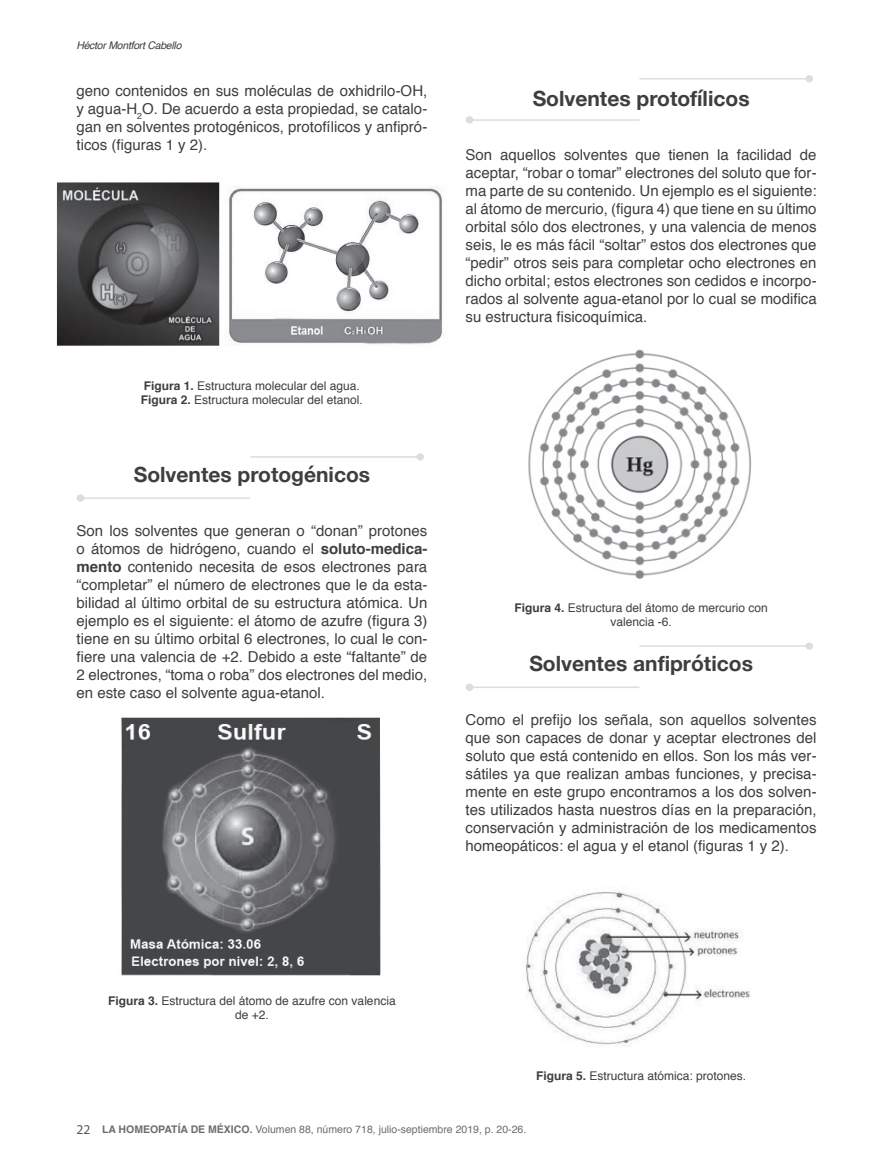
<style>
.page{position:relative;width:893px;height:1170px;background:#fff}
.page>*{position:absolute;margin:0;border:0;box-sizing:border-box;transform-origin:0 0}
.t1{font:700 21px "Helvetica Neue";color:#3e3e3f}
.t2{font:15px/18px "Helvetica";color:#3e3e3f;text-align:justify}
.t3{font:12px/14.4px "Helvetica";color:#3e3e3f;text-align:center}
.t4{font:10.5px "Helvetica";color:#6c6d70}
.t5{font:italic 10.5px "Helvetica";letter-spacing:-.025em;color:#3e3e3f}
.s1{font-weight:700}
.s2{font-family:"Myriad Pro";font-size:13.5px;color:#57585a}
</style>
<div class="page">
<img style="left:56px;top:182px;width:386px;height:164px">
<div style="left:77px;top:494px;width:7px;height:7px;background:#dcdddf;border-radius:50%"></div>
<hr style="left:80px;top:497px;width:170px;height:2px;background:#dcdddf">
<div style="left:416px;top:453px;width:8px;height:7px;background:#dcdddf;border-radius:50%"></div>
<hr style="left:250px;top:456px;width:170px;height:1px;background:#dcdddf">
<div style="left:466px;top:116px;width:7px;height:8px;background:#dcdddf;border-radius:50%"></div>
<hr style="left:470px;top:119px;width:169px;height:2px;background:#dcdddf">
<div style="left:805px;top:75px;width:8px;height:7px;background:#dcdddf;border-radius:50%"></div>
<hr style="left:639px;top:78px;width:170px;height:2px;background:#dcdddf">
<div style="left:466px;top:683px;width:7px;height:8px;background:#dcdddf;border-radius:50%"></div>
<hr style="left:470px;top:686px;width:169px;height:2px;background:#dcdddf">
<div style="left:805px;top:642px;width:8px;height:7px;background:#dcdddf;border-radius:50%"></div>
<hr style="left:639px;top:645px;width:170px;height:1px;background:#dcdddf">
<img style="left:528px;top:349px;width:223px;height:230px">
<img style="left:526px;top:891px;width:224px;height:156px">
<img style="left:121px;top:717px;width:260px;height:259px">
<p class="t5" style="left:76px;top:37px;width:107px">Héctor Montfort Cabello</p>
<p class="t2" style="left:77px;top:82px;width:352px">geno contenidos en sus moléculas de oxhidrilo-OH, y agua-H<sub>2</sub>O. De acuerdo a esta propiedad, se catalo&shy;gan en solventes protogénicos, protofílicos y anfipró&shy;ticos (figuras 1 y 2).</p>
<p class="t3" style="left:144px;top:379px;width:218px"><span class="s1">Figura 1.</span> Estructura molecular del agua.</p>
<p class="t3" style="left:141px;top:393px;width:224px"><span class="s1">Figura 2.</span> Estructura molecular del etanol.</p>
<p class="t1" style="left:134px;top:458px;width:238px">Solventes protogénicos</p>
<p class="t2" style="left:77px;top:522px;width:352px">Son los solventes que generan o “donan” protones o átomos de hidrógeno, cuando el <span class="s1">soluto-medica&shy;mento</span> contenido necesita de esos electrones para “completar” el número de electrones que le da esta&shy;bilidad al último orbital de su estructura atómica. Un ejemplo es el siguiente: el átomo de azufre (figura 3) tiene en su último orbital 6 electrones, lo cual le con&shy;fiere una valencia de +2. Debido a este “faltante” de 2 electrones, “toma o roba” dos electrones del medio, en este caso el solvente agua-etanol.</p>
<p class="t1" style="left:533px;top:82px;width:218px">Solventes protofílicos</p>
<p class="t2" style="left:466px;top:146px;width:353px">Son aquellos solventes que tienen la facilidad de aceptar, “robar o tomar” electrones del soluto que for&shy;ma parte de su contenido. Un ejemplo es el siguiente: al átomo de mercurio, (figura 4) que tiene en su último orbital sólo dos electrones, y una valencia de menos seis, le es más fácil “soltar” estos dos electrones que “pedir” otros seis para completar ocho electrones en dicho orbital; estos electrones son cedidos e incorpo&shy;rados al solvente agua-etanol por lo cual se modifica su estructura fisicoquímica.</p>
<p class="t3" style="left:514px;top:600px;width:255px"><span class="s1">Figura 4.</span> Estructura del átomo de mercurio con valencia -6.</p>
<p class="t1" style="left:529px;top:647px;width:225px">Solventes anfipróticos</p>
<p class="t2" style="left:466px;top:711px;width:352px">Como el prefijo los señala, son aquellos solventes que son capaces de donar y aceptar electrones del soluto que está contenido en ellos. Son los más ver&shy;sátiles ya que realizan ambas funciones, y precisa&shy;mente en este grupo encontramos a los dos solven&shy;tes utilizados hasta nuestros días en la preparación, conservación y administración de los medicamentos homeopáticos: el agua y el etanol (figuras 1 y 2).</p>
<p class="t3" style="left:108px;top:993px;width:289px"><span class="s1">Figura 3.</span> Estructura del átomo de azufre con valencia de +2.</p>
<p class="t3" style="left:536px;top:1069px;width:212px"><span class="s1">Figura 5.</span> Estructura atómica: protones.</p>
<p class="t4" style="left:76px;top:1120px;width:451px"><span class="s2">22</span> <span class="s1">LA HOMEOPATÍA DE MÉXICO.</span> Volumen 88, número 718, julio-septiembre 2019, p. 20-26.</p>
</div>
